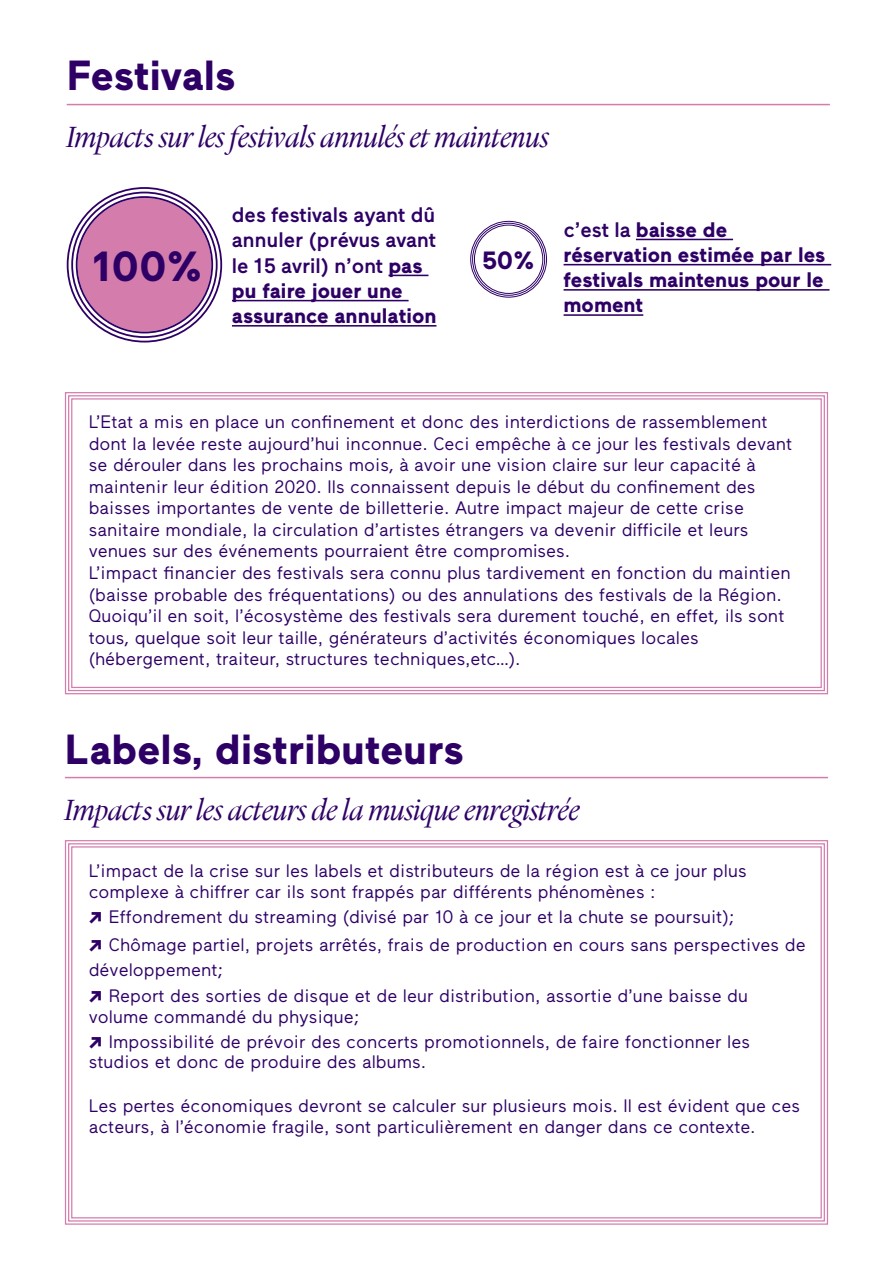
<style>
.page{position:relative;width:893px;height:1263px;background:#fff}
.page>*{position:absolute;margin:0;border:0;box-sizing:border-box;transform-origin:0 0}
.t1{font:700 42px "Maax";color:#2e0066}
.t2{font:700 42px "Maax Raw";color:#2e0066}
.t3{font:italic 300 30px "Lyon Display";color:#2e0066}
.t4{font:700 24.9px "Maax Raw";color:#2e0066}
.t5{font:500 21px/25.2px "Maax";color:#2e0066}
.t6{font:700 21px/25.2px "Maax";color:#2e0066}
.t7{font:18px/21.6px "Maax";color:#2e0066}
.s1{font-family:"Minion Pro";font-weight:400}
.s2{font-weight:700}
.s3{font-weight:500}
.s4{font-weight:700;font-size:21px}
</style>
<div class="page">
<hr style="left:67px;top:104px;width:763px;height:1px;background:#d47dad">
<svg style="left:70px;top:191px;width:149px;height:148px"></svg>
<hr style="left:388px;top:275px;width:40px;height:1px;background:#2e0066">
<hr style="left:232px;top:300px;width:177px;height:1px;background:#2e0066">
<hr style="left:232px;top:325px;width:204px;height:2px;background:#2e0066">
<svg style="left:472px;top:222px;width:73px;height:74px"></svg>
<div style="left:474px;top:225px;width:69px;height:69px;border:1px solid #2e0066;border-radius:50%"></div>
<hr style="left:636px;top:239px;width:97px;height:1px;background:#2e0066">
<hr style="left:564px;top:264px;width:267px;height:1px;background:#2e0066">
<hr style="left:564px;top:289px;width:265px;height:2px;background:#2e0066">
<hr style="left:564px;top:314px;width:79px;height:2px;background:#2e0066">
<svg style="left:64px;top:392px;width:765px;height:303px"></svg>
<hr style="left:65px;top:777px;width:763px;height:1px;background:#d47dad">
<svg style="left:64px;top:840px;width:765px;height:385px"></svg>
<h1 class="t1" style="left:67px;top:53px;width:170px">Festivals</h1>
<h2 class="t3" style="left:67px;top:115px;width:484px">Impact<span class="s1">s</span> sur les festivals annulés et maintenus</h2>
<h1 class="t2" style="left:93px;top:243px;width:111px">100%</h1>
<p class="t5" style="left:232px;top:203px;width:206px">des festivals ayant dû annuler (prévus avant le 15 avril) n’ont <span class="s2">pas pu faire jouer une assurance annulation</span></p>
<h3 class="t4" style="left:482px;top:246px;width:53px">50%</h3>
<p class="t6" style="left:564px;top:217px;width:263px"><span class="s3">c’est la</span> baisse de réservation estimée par les festivals maintenus pour le moment</p>
<p class="t7" style="left:89px;top:411px;width:705px">L’Etat a mis en place un confinement et donc des interdictions de rassemblement dont la levée reste aujourd’hui inconnue. Ceci empêche à ce jour les festivals devant se dérouler dans les prochains mois, à avoir une vision claire sur leur capacité à maintenir leur édition 2020. Ils connaissent depuis le début du confinement des baisses importantes de vente de billetterie. Autre impact majeur de cette crise sanitaire mondiale, la circulation d’artistes étrangers va devenir difficile et leurs venues sur des événements pourraient être compromises.<br>L’impact financier des festivals sera connu plus tardivement en fonction du maintien (baisse probable des fréquentations) ou des annulations des festivals de la Région.<br>Quoiqu’il en soit, l’écosystème des festivals sera durement touché, en effet, ils sont tous, quelque soit leur taille, générateurs d’activités économiques locales (hébergement, traiteur, structures techniques,etc…).</p>
<h1 class="t1" style="left:65px;top:726px;width:400px">Labels, distributeurs</h1>
<h2 class="t3" style="left:65px;top:788px;width:516px">Impact<span class="s1">s</span> sur les acteurs de la musique enregistrée</h2>
<p class="t7" style="left:89px;top:861px;width:659px;line-height:21px">L’impact de la crise sur les labels et distributeurs de la région est à ce jour plus complexe à chiffrer car ils sont frappés par différents phénomènes :</p>
<p class="t7" style="left:89px;top:903px;width:718px;line-height:27.9px"><span class="s4">↗</span> Effondrement du streaming (divisé par 10 à ce jour et la chute se poursuit);<br><span class="s4">↗</span> Chômage partiel, projets arrêtés, frais de production en cours sans perspectives de</p>
<p class="t7" style="left:89px;top:958px;width:661px;line-height:25.2px">développement;<br><span class="s4">↗</span> Report des sorties de disque et de leur distribution, assortie d’une baisse du</p>
<p class="t7" style="left:89px;top:1004px;width:663px;line-height:24.9px">volume commandé du physique;<br><span class="s4">↗</span> Impossibilité de prévoir des concerts promotionnels, de faire fonctionner les</p>
<p class="t7" style="left:89px;top:1051px;width:339px">studios et donc de produire des albums.</p>
<p class="t7" style="left:89px;top:1095px;width:713px">Les pertes économiques devront se calculer sur plusieurs mois. Il est évident que ces acteurs, à l’économie fragile, sont particulièrement en danger dans ce contexte.</p>
</div>
